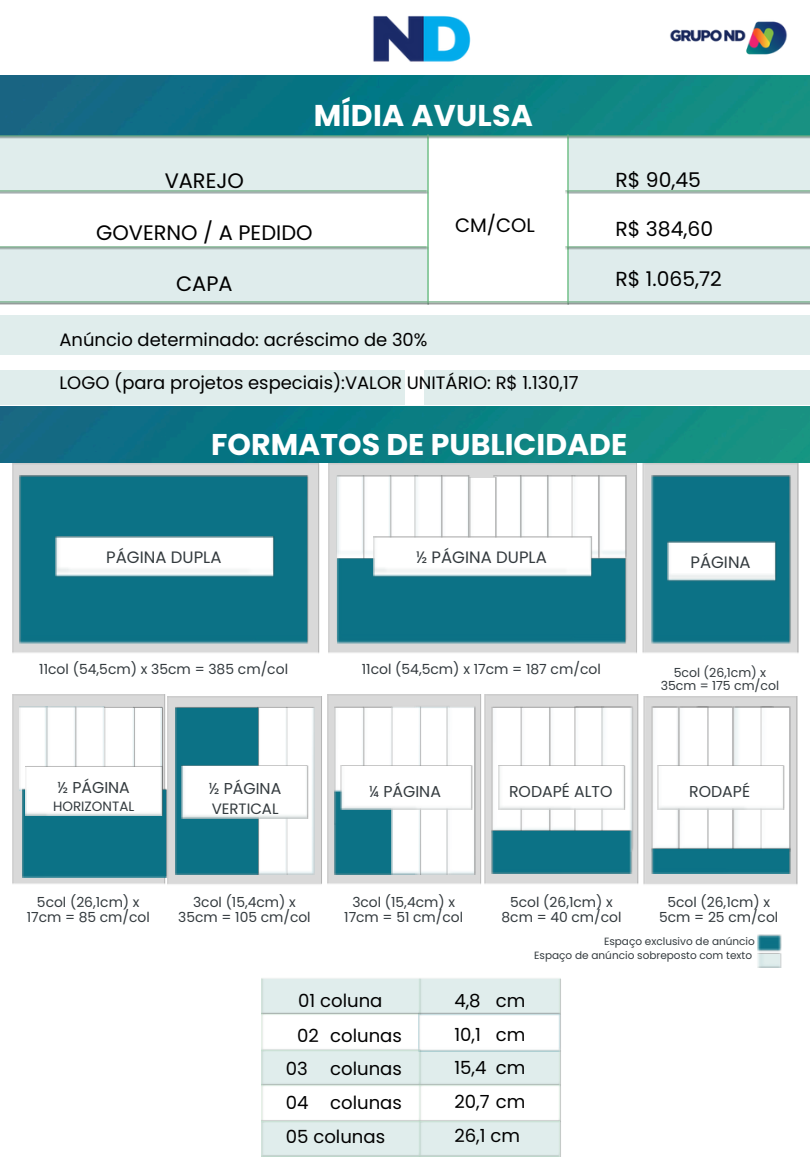
<style>
.page{position:relative;width:810px;height:1170px;background:#fff}
.page>*{position:absolute;margin:0;border:0;box-sizing:border-box;transform-origin:0 0}
.t1{font:700 30px "Poppins";color:#fff}
.t2{font:21px "Poppins";color:#000}
.t3{font:20.25px "Poppins";color:#000}
.t4{font:19.5px "Poppins";color:#000}
.t5{font:18.15px/33.8px "Poppins";color:#000;text-align:justify}
.t6{font:18px "Poppins";color:#000}
.t7{font:16.5px "Poppins";color:#333a3e}
.t8{font:15.75px "Poppins";color:#333a3e}
.t9{font:15px "Poppins";color:#333a3e}
.t10{font:13.95px "Poppins";color:#333a3e}
.t11{font:13.8px/14.7px "Poppins";color:#333a3e;text-align:center}
.t12{font:13.5px "Poppins";color:#333a3e}
.t13{font:12.45px/12.3px "Poppins";color:#333a3e;text-align:center}
.t14{font:10.5px/13.5px "Poppins";color:#333a3e;text-align:right}
</style>
<div class="page">
<img style="left:0;top:76px;width:810px;height:59px">
<img style="left:428px;top:138px;width:140px;height:164px">
<img style="left:0;top:135px;width:810px;height:3px">
<img style="left:0;top:302px;width:810px;height:3px">
<img style="left:0;top:407px;width:810px;height:56px">
<img style="left:12px;top:464px;width:307px;height:190px">
<div style="left:19px;top:476px;width:290px;height:166px;background:#0c7286"></div>
<img style="left:55px;top:574px;width:220px;height:3px">
<img style="left:55px;top:537px;width:220px;height:37px">
<img style="left:328px;top:464px;width:309px;height:190px">
<img style="left:336px;top:476px;width:78px;height:81px">
<img style="left:414px;top:476px;width:55px;height:61px">
<img style="left:494px;top:476px;width:78px;height:61px">
<img style="left:572px;top:476px;width:26px;height:81px">
<img style="left:598px;top:476px;width:29px;height:81px">
<img style="left:642px;top:464px;width:156px;height:189px">
<div style="left:651px;top:476px;width:141px;height:166px;background:#0c7286"></div>
<img style="left:667px;top:581px;width:110px;height:1px">
<img style="left:667px;top:541px;width:110px;height:40px">
<div style="left:336px;top:558px;width:291px;height:86px;background:#0c7286"></div>
<img style="left:469px;top:477px;width:27px;height:60px">
<img style="left:374px;top:574px;width:219px;height:3px">
<img style="left:374px;top:537px;width:219px;height:37px">
<img style="left:757px;top:949px;width:24px;height:2px">
<img style="left:757px;top:935px;width:25px;height:14px">
<img style="left:757px;top:953px;width:25px;height:14px">
<img style="left:19px;top:706px;width:27px;height:85px">
<img style="left:46px;top:706px;width:29px;height:59px">
<img style="left:75px;top:706px;width:30px;height:59px">
<img style="left:168px;top:696px;width:154px;height:189px">
<img style="left:260px;top:706px;width:27px;height:168px">
<img style="left:287px;top:706px;width:28px;height:168px">
<img style="left:327px;top:694px;width:154px;height:190px">
<img style="left:334px;top:706px;width:29px;height:83px">
<img style="left:363px;top:706px;width:29px;height:59px">
<img style="left:105px;top:706px;width:57px;height:59px">
<div style="left:22px;top:789px;width:146px;height:89px;background:#0c7286"></div>
<img style="left:176px;top:706px;width:84px;height:168px">
<img style="left:181px;top:765px;width:128px;height:54px">
<img style="left:334px;top:789px;width:58px;height:85px">
<img style="left:422px;top:705px;width:25px;height:170px">
<img style="left:447px;top:705px;width:28px;height:170px">
<img style="left:392px;top:705px;width:30px;height:170px">
<img style="left:341px;top:765px;width:131px;height:45px">
<img style="left:485px;top:694px;width:154px;height:190px">
<img style="left:492px;top:706px;width:29px;height:123px">
<img style="left:521px;top:706px;width:28px;height:123px">
<img style="left:549px;top:706px;width:26px;height:123px">
<img style="left:575px;top:706px;width:27px;height:123px">
<img style="left:602px;top:706px;width:31px;height:123px">
<img style="left:492px;top:829px;width:141px;height:44px">
<img style="left:498px;top:765px;width:127px;height:45px">
<img style="left:644px;top:696px;width:154px;height:189px">
<img style="left:708px;top:706px;width:52px;height:141px">
<img style="left:760px;top:706px;width:31px;height:141px">
<img style="left:651px;top:706px;width:27px;height:141px">
<img style="left:678px;top:706px;width:30px;height:141px">
<img style="left:657px;top:765px;width:127px;height:45px">
<img style="left:651px;top:847px;width:140px;height:26px">
<img style="left:26px;top:765px;width:138px;height:51px">
<img style="left:373px;top:15px;width:98px;height:47px">
<img style="left:670px;top:21px;width:117px;height:34px">
<div style="left:0;top:370px;width:405px;height:35px;background:#e0edec"></div>
<div style="left:0;top:315px;width:810px;height:40px;background:#e0edec"></div>
<div style="left:261px;top:978px;width:300px;height:179px;background:#e0edec"></div>
<img style="left:261px;top:1012px;width:300px;height:110px">
<img style="left:418px;top:1012px;width:143px;height:40px">
<div style="left:424px;top:370px;width:386px;height:35px;background:#e0edec"></div>
<h2 class="t1" style="left:314px;top:94px;width:221px">MÍDIA AVULSA</h2>
<h2 class="t2" style="left:165px;top:166px;width:81px">VAREJO</h2>
<h2 class="t2" style="left:96px;top:218px;width:218px">GOVERNO / A PEDIDO</h2>
<h2 class="t2" style="left:176px;top:269px;width:58px">CAPA</h2>
<h2 class="t4" style="left:455px;top:212px;width:81px">CM/COL</h2>
<p class="t6" style="left:60px;top:327px;width:369px">Anúncio determinado: acréscimo de 30%</p>
<p class="t6" style="left:60px;top:370px;width:521px">LOGO (para projetos especiais):VALOR UNITÁRIO: R$ 1.130,17</p>
<p class="t3" style="left:616px;top:166px;width:87px">R$ 90,45</p>
<p class="t3" style="left:616px;top:215px;width:99px">R$ 384,60</p>
<p class="t3" style="left:616px;top:265px;width:108px">R$ 1.065,72</p>
<p class="t1" style="left:211px;top:424px;width:418px">FORMATOS DE PUBLICIDADE</p>
<p class="t7" style="left:106px;top:546px;width:117px">PÁGINA DUPLA</p>
<p class="t7" style="left:416px;top:546px;width:132px">½ PÁGINA DUPLA</p>
<p class="t7" style="left:690px;top:551px;width:62px">PÁGINA</p>
<p class="t10" style="left:39px;top:660px;width:250px">11col (54,5cm) x 35cm = 385 cm/col</p>
<p class="t10" style="left:362px;top:660px;width:241px">11col (54,5cm) x 17cm = 187 cm/col</p>
<p class="t13" style="left:661px;top:667px;width:120px">5col (26,1cm) x<br>35cm = 175 cm/col</p>
<h1 class="t8" style="left:58px;top:777px;width:74px">½ PÁGINA</h1>
<h1 class="t12" style="left:53px;top:797px;width:83px">HORIZONTAL</h1>
<p class="t8" style="left:209px;top:777px;width:74px">½ PÁGINA</p>
<p class="t9" style="left:212px;top:798px;width:68px">VERTICAL</p>
<p class="t8" style="left:369px;top:780px;width:73px">¼ PÁGINA</p>
<p class="t8" style="left:509px;top:780px;width:105px">RODAPÉ ALTO</p>
<p class="t8" style="left:689px;top:781px;width:62px">RODAPÉ</p>
<p class="t11" style="left:27px;top:895px;width:125px">5col (26,1cm) x<br>17cm = 85 cm/col</p>
<p class="t11" style="left:178px;top:895px;width:134px">3col (15,4cm) x<br>35cm = 105 cm/col</p>
<h4 class="t11" style="left:344px;top:895px;width:120px">3col (15,4cm) x<br>17cm = 51 cm/col</h4>
<p class="t11" style="left:502px;top:895px;width:121px">5col (26,1cm) x<br>8cm = 40 cm/col</p>
<h1 class="t11" style="left:659px;top:895px;width:121px">5col (26,1cm) x<br>5cm = 25 cm/col</h1>
<p class="t14" style="left:534px;top:935px;width:222px">Espaço exclusivo de anúncio<br>Espaço de anúncio sobreposto com texto</p>
<p class="t5" style="left:298px;top:984px;width:86px">01 coluna</p>
<p class="t5" style="left:286px;top:1018px;width:118px;text-indent:11px">02 colunas 03 colunas 04 colunas 05 colunas</p>
<p class="t5" style="left:454px;top:984px;width:72px">4,8 cm 10,1 cm 15,4 cm 20,7 cm 26,1 cm</p>
</div>
